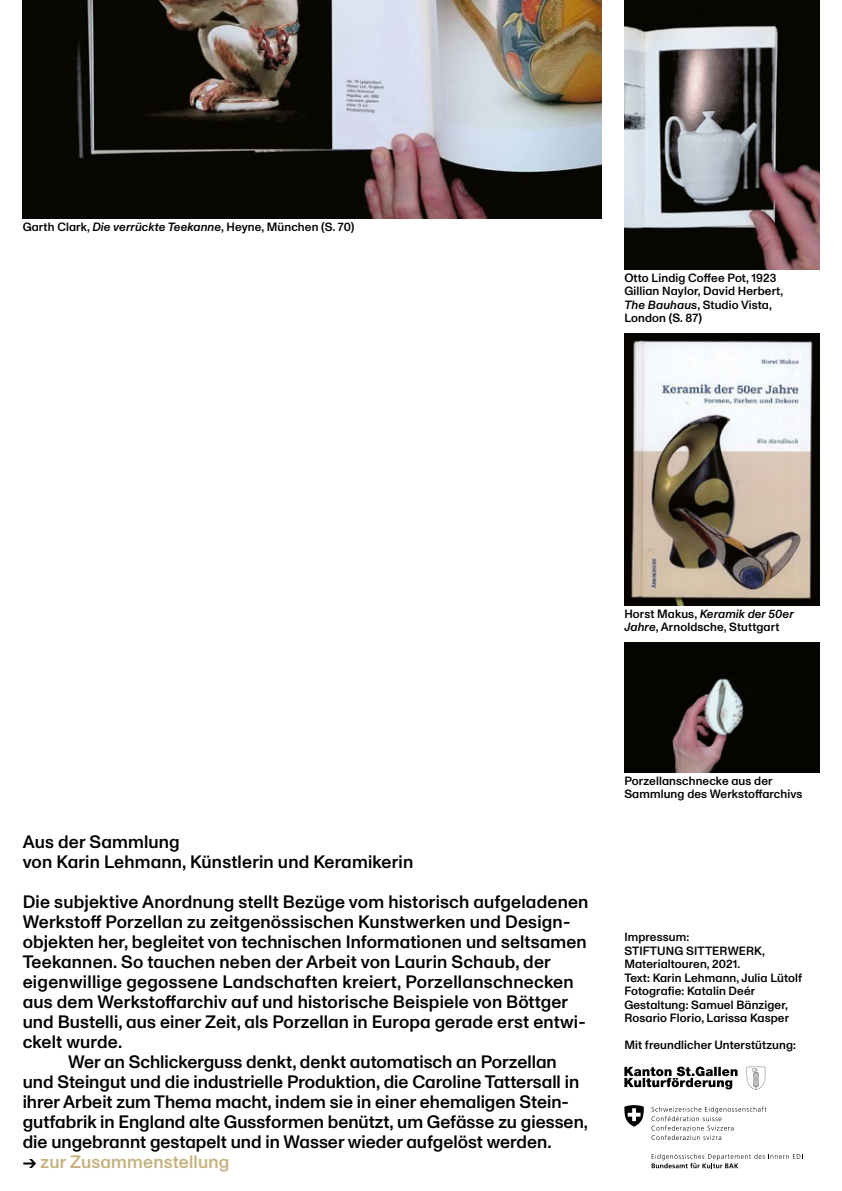
<style>
.page{position:relative;width:842px;height:1191px;background:#fff}
.page>*{position:absolute;margin:0;border:0;box-sizing:border-box;transform-origin:0 0}
.t1{font:500 18px/20px "ABC Monument Grotesk";letter-spacing:.005em;color:#000}
.t2{font:500 18px "ABC Monument Grotesk";letter-spacing:.01em;color:#c5b27f}
.t3{font:500 12px/13.6px "ABC Monument Grotesk";letter-spacing:.01em;color:#000}
.s1{font-style:italic}
.s2{color:#000}
</style>
<div class="page">
<img style="left:624px;top:643px;width:195px;height:129px">
<img style="left:624px;top:0;width:195px;height:269px">
<img style="left:23px;top:0;width:579px;height:218px">
<img style="left:624px;top:333px;width:195px;height:272px">
<svg style="left:624px;top:1066px;width:113px;height:23px"></svg>
<svg style="left:747px;top:1066px;width:18px;height:24px"></svg>
<svg style="left:651px;top:1106px;width:115px;height:34px"></svg>
<svg style="left:652px;top:1153px;width:151px;height:15px"></svg>
<svg style="left:624px;top:1105px;width:20px;height:21px"></svg>
<p class="t3" style="left:23px;top:220px;width:333px">Garth Clark, <span class="s1">Die verrückte Teekanne</span>, Heyne, München (S. 70)</p>
<p class="t3" style="left:624px;top:271px;width:160px">Otto Lindig Coffee Pot, 1923<br>Gillian Naylor, David Herbert,<br><span class="s1">The Bauhaus</span>, Studio Vista,<br>London (S. 87)</p>
<p class="t3" style="left:624px;top:607px;width:171px">Horst Makus, <span class="s1">Keramik der 50er<br>Jahre</span>, Arnoldsche, Stuttgart</p>
<p class="t1" style="left:23px;top:832px;width:392px">Aus der Sammlung<br>von Karin Lehmann, Künstlerin und Keramikerin</p>
<p class="t1" style="left:23px;top:892px;width:567px">Die subjektive Anordnung stellt Bezüge vom historisch aufgeladenen</p>
<p class="t1" style="left:23px;top:912px;width:549px">Werkstoff Porzellan zu zeitgenössischen Kunstwerken und Design-</p>
<p class="t1" style="left:23px;top:932px;width:565px">objekten her, begleitet von technischen Informationen und seltsamen</p>
<p class="t1" style="left:23px;top:952px;width:530px">Teekannen. So tauchen neben der Arbeit von Laurin Schaub, der</p>
<p class="t1" style="left:23px;top:972px;width:553px">eigenwillige gegossene Landschaften kreiert, Porzellanschnecken</p>
<p class="t1" style="left:23px;top:992px;width:547px">aus dem Werkstoffarchiv auf und historische Beispiele von Böttger</p>
<p class="t1" style="left:23px;top:1012px;width:565px">und Bustelli, aus einer Zeit, als Porzellan in Europa gerade erst entwi-</p>
<p class="t1" style="left:23px;top:1032px;width:101px">ckelt wurde.</p>
<p class="t1" style="left:68px;top:1052px;width:490px">Wer an Schlickerguss denkt, denkt automatisch an Porzellan</p>
<p class="t1" style="left:23px;top:1072px;width:558px">und Steingut und die industrielle Produktion, die Caroline Tattersall in</p>
<p class="t1" style="left:23px;top:1092px;width:548px">ihrer Arbeit zum Thema macht, indem sie in einer ehemaligen Stein-</p>
<p class="t1" style="left:23px;top:1112px;width:567px">gutfabrik in England alte Gussformen benützt, um Gefässe zu giessen,</p>
<p class="t1" style="left:23px;top:1132px;width:530px">die ungebrannt gestapelt und in Wasser wieder aufgelöst werden.</p>
<p class="t2" style="left:23px;top:1151px;width:208px"><span class="s2">-&gt;</span> zur Zusammenstellung</p>
<p class="t3" style="left:624px;top:774px;width:179px">Porzellanschnecke aus der<br>Sammlung des Werkstoffarchivs</p>
<p class="t3" style="left:624px;top:930px;width:179px">Impressum:<br>STIFTUNG SITTERWERK,<br>Materialtouren, 2021.<br>Text: Karin Lehmann, Julia Lütolf<br>Fotografie: Katalin Deér<br>Gestaltung: Samuel Bänziger,<br>Rosario Florio, Larissa Kasper</p>
<p class="t3" style="left:624px;top:1038px;width:173px">Mit freundlicher Unterstützung:</p>
</div>
